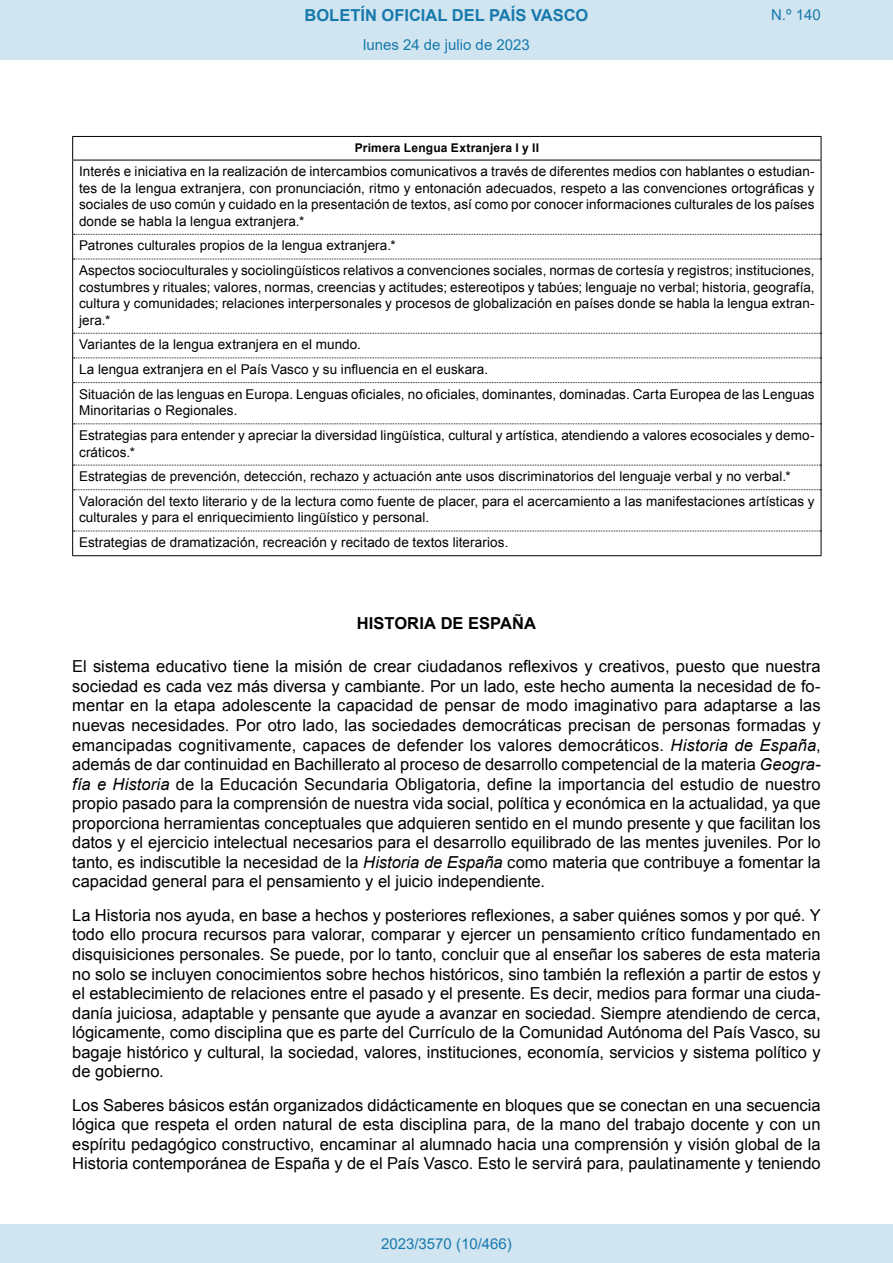
<style>
.page{position:relative;width:893px;height:1263px;background:#fff}
.page>*{position:absolute;margin:0;border:0;box-sizing:border-box;transform-origin:0 0}
.t1{font:16.5px/19.5px "Arial";color:#000;text-align:justify}
.t2{font:700 16.5px "Arial";color:#1879ad}
.t3{font:700 16.5px "Arial";letter-spacing:.005em;color:#000}
.Paginacion_Centro{font:15px "Arial";color:#1879ad}
.t4{font:13.5px/24.8px "Arial";letter-spacing:.005em;color:#000}
.t5{font:700 12px "Arial";letter-spacing:.02em;color:#000}
.s1{font-style:italic}
</style>
<div class="page">
<hr style="left:72px;top:136px;width:749px;height:1px;background:#000">
<svg style="left:72px;top:137px;width:1px;height:23px"></svg>
<svg style="left:821px;top:137px;width:1px;height:23px"></svg>
<hr style="left:72px;top:160px;width:749px;height:1px;background:#000">
<hr style="left:72px;top:160px;width:1px;height:74px;background:#000">
<hr style="left:821px;top:160px;width:1px;height:74px;background:#000">
<hr style="left:72px;top:259px;width:1px;height:74px;background:#000">
<hr style="left:821px;top:259px;width:1px;height:74px;background:#000">
<hr style="left:72px;top:383px;width:1px;height:41px;background:#000">
<hr style="left:821px;top:383px;width:1px;height:41px;background:#000">
<hr style="left:72px;top:424px;width:1px;height:41px;background:#000">
<hr style="left:821px;top:424px;width:1px;height:41px;background:#000">
<hr style="left:72px;top:490px;width:1px;height:41px;background:#000">
<hr style="left:821px;top:490px;width:1px;height:41px;background:#000">
<hr style="left:72px;top:555px;width:749px;height:1px;background:#000">
<svg style="left:72px;top:234px;width:750px;height:26px"></svg>
<svg style="left:72px;top:333px;width:750px;height:50px"></svg>
<svg style="left:73px;top:423px;width:748px;height:1px"></svg>
<svg style="left:72px;top:465px;width:750px;height:25px"></svg>
<svg style="left:72px;top:531px;width:750px;height:24px"></svg>
<div style="left:0;top:0;width:893px;height:60px;background:#d0e5f0"></div>
<div style="left:0;top:1225px;width:893px;height:38px;background:#d0e5f0"></div>
<p class="t2" style="left:305px;top:3px;width:285px">BOLETÍN OFICIAL DEL PAÍS VASCO</p>
<p class="Paginacion_Centro" style="left:771px;top:5px;width:51px">N.º 140</p>
<p class="Paginacion_Centro" style="left:363px;top:35px;width:168px">lunes 24 de julio de 2023</p>
<p class="t5" style="left:355px;top:139px;width:186px">Primera Lengua Extranjera I y II</p>
<p class="t4" style="left:79px;top:163px;width:737px;line-height:16.5px;text-align:justify">Interés e iniciativa en la realización de intercambios comunicativos a través de diferentes medios con hablantes o estudian&shy;tes de la lengua extranjera, con pronunciación, ritmo y entonación adecuados, respeto a las convenciones ortográficas y sociales de uso común y cuidado en la presentación de textos, así como por conocer informaciones culturales de los países donde se habla la lengua extranjera.*</p>
<p class="t4" style="left:79px;top:233px;width:737px">Patrones culturales propios de la lengua extranjera.*<br>Aspectos socioculturales y sociolingüísticos relativos a convenciones sociales, normas de cortesía y registros; instituciones,</p>
<p class="t4" style="left:79px;top:279px;width:737px;line-height:16.5px;text-align:justify">costumbres y rituales; valores, normas, creencias y actitudes; estereotipos y tabúes; lenguaje no verbal; historia, geografía, cultura y comunidades; relaciones interpersonales y procesos de globalización en países donde se habla la lengua extran&shy;jera.*</p>
<p class="t4" style="left:79px;top:332px;width:737px">Variantes de la lengua extranjera en el mundo.<br>La lengua extranjera en el País Vasco y su influencia en el euskara.<br>Situación de las lenguas en Europa. Lenguas oficiales, no oficiales, dominantes, dominadas. Carta Europea de las Lenguas</p>
<p class="t4" style="left:79px;top:398px;width:737px">Minoritarias o Regionales.<br>Estrategias para entender y apreciar la diversidad lingüística, cultural y artística, atendiendo a valores ecosociales y demo-</p>
<p class="t4" style="left:79px;top:439px;width:737px">cráticos.*<br>Estrategias de prevención, detección, rechazo y actuación ante usos discriminatorios del lenguaje verbal y no verbal.*<br>Valoración del texto literario y de la lectura como fuente de placer, para el acercamiento a las manifestaciones artísticas y</p>
<p class="t4" style="left:79px;top:505px;width:431px">culturales y para el enriquecimiento lingüístico y personal.<br>Estrategias de dramatización, recreación y recitado de textos literarios.</p>
<p class="t3" style="left:357px;top:612px;width:181px">HISTORIA DE ESPAÑA</p>
<p class="t1" style="left:72px;top:657px;width:750px">El sistema educativo tiene la misión de crear ciudadanos reflexivos y creativos, puesto que nuestra sociedad es cada vez más diversa y cambiante. Por un lado, este hecho aumenta la necesidad de fo&shy;mentar en la etapa adolescente la capacidad de pensar de modo imaginativo para adaptarse a las nuevas necesidades. Por otro lado, las sociedades democráticas precisan de personas formadas y emancipadas cognitivamente, capaces de defender los valores democráticos. <span class="s1">Historia de España</span>, además de dar continuidad en Bachillerato al proceso de desarrollo competencial de la materia <span class="s1">Geogra&shy;fía e Historia</span> de la Educación Secundaria Obligatoria, define la importancia del estudio de nuestro propio pasado para la comprensión de nuestra vida social, política y económica en la actualidad, ya que proporciona herramientas conceptuales que adquieren sentido en el mundo presente y que facilitan los datos y el ejercicio intelectual necesarios para el desarrollo equilibrado de las mentes juveniles. Por lo tanto, es indiscutible la necesidad de la <span class="s1">Historia de España</span> como materia que contribuye a fomentar la capacidad general para el pensamiento y el juicio independiente.</p>
<p class="t1" style="left:72px;top:905px;width:750px">La Historia nos ayuda, en base a hechos y posteriores reflexiones, a saber quiénes somos y por qué. Y todo ello procura recursos para valorar, comparar y ejercer un pensamiento crítico fundamentado en disquisiciones personales. Se puede, por lo tanto, concluir que al enseñar los saberes de esta materia no solo se incluyen conocimientos sobre hechos históricos, sino también la reflexión a partir de estos y el establecimiento de relaciones entre el pasado y el presente. Es decir, medios para formar una ciuda&shy;danía juiciosa, adaptable y pensante que ayude a avanzar en sociedad. Siempre atendiendo de cerca, lógicamente, como disciplina que es parte del Currículo de la Comunidad Autónoma del País Vasco, su bagaje histórico y cultural, la sociedad, valores, instituciones, economía, servicios y sistema político y de gobierno.</p>
<p class="t1" style="left:72px;top:1095px;width:750px">Los Saberes básicos están organizados didácticamente en bloques que se conectan en una secuencia lógica que respeta el orden natural de esta disciplina para, de la mano del trabajo docente y con un espíritu pedagógico constructivo, encaminar al alumnado hacia una comprensión y visión global de la Historia contemporánea de España y de el País Vasco. Esto le servirá para, paulatinamente y teniendo</p>
<p class="Paginacion_Centro" style="left:381px;top:1234px;width:132px">2023/3570 (10/466)</p>
</div>
